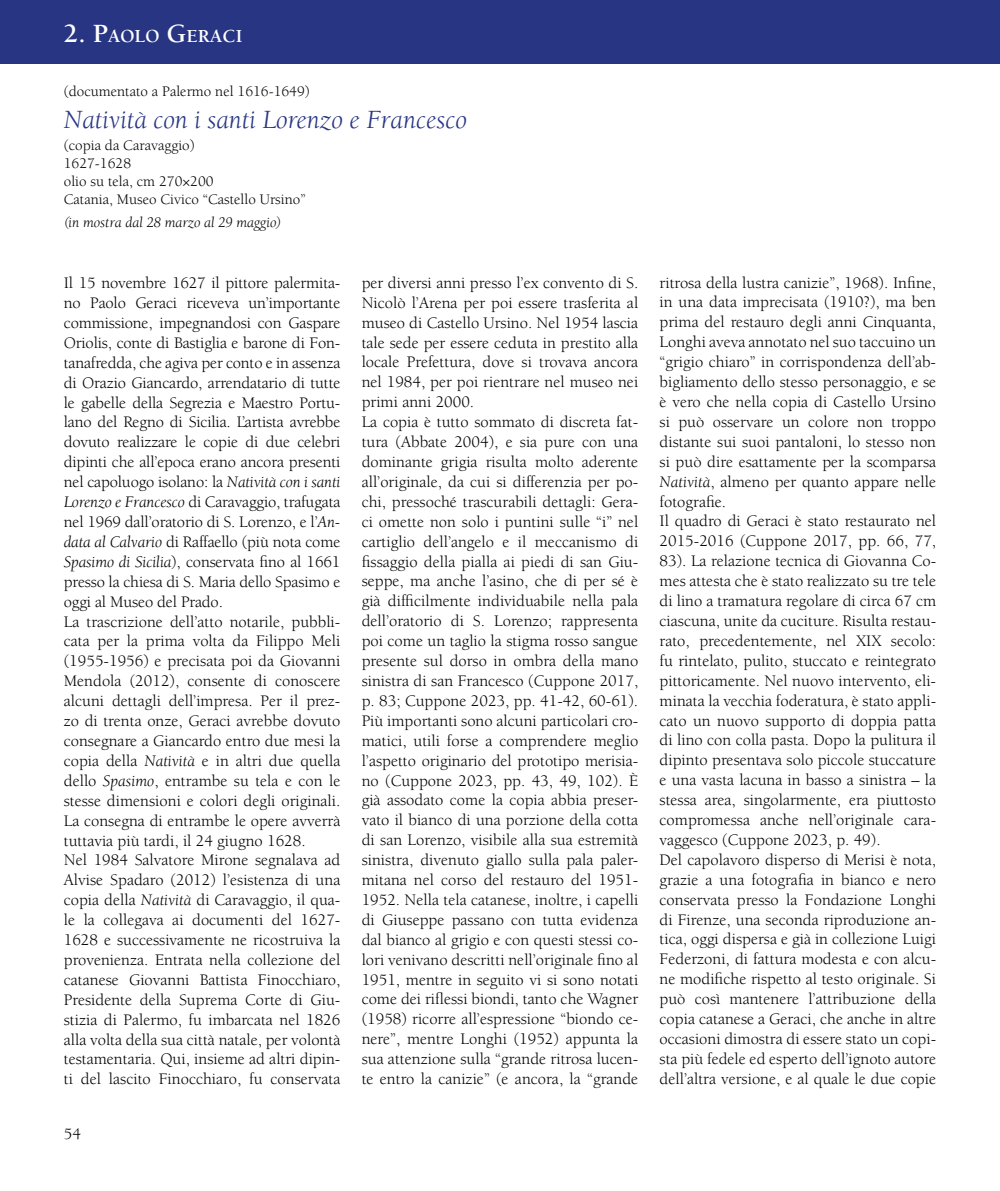
<style>
.page{position:relative;width:1000px;height:1191px;background:#fff}
.page>*{position:absolute;margin:0;border:0;box-sizing:border-box;transform-origin:0 0}
.t1{font:italic 27px "Berkeley Std";color:#283583}
.t2{font:700 18.9px "Berkeley Std";color:#fff}
.t3{font:16.5px/20px "Berkeley Std";color:#000}
.t4{font:15px/18px "Berkeley Std";color:#000}
.t5{font:italic 15px "Berkeley Std";color:#000}
.s1{font-size:27px}
.s2{font-style:italic}
</style>
<div class="page">
<div style="left:0;top:0;width:999px;height:64px;background:#283583"></div>
<p class="t2" style="left:64px;top:26px;width:180px"><span class="s1">2.</span> <span class="s1">P</span>AOLO <span class="s1">G</span>ERACI</p>
<p class="t4" style="left:64px;top:82px;width:247px">(documentato a Palermo nel 1616-1649)</p>
<h1 class="t1" style="left:64px;top:105px;width:404px">Natività con i santi Lorenzo e Francesco</h1>
<p class="t4" style="left:64px;top:137px;width:243px">(copia da Caravaggio)<br>1627-1628<br>olio su tela, cm 270×200<br>Catania, Museo Civico “Castello Ursino”</p>
<p class="t5" style="left:64px;top:214px;width:219px">(in mostra dal 28 marzo al 29 maggio)</p>
<p class="t3" style="left:64px;top:273px;width:278px">Il 15 novembre 1627 il pittore palermita&shy;no Paolo Geraci riceveva un’importante commissione, impegnandosi con Gaspare Oriolis, conte di Bastiglia e barone di Fon&shy;tanafredda, che agiva per conto e in assenza di Orazio Giancardo, arrendatario di tutte le gabelle della Segrezia e Maestro Portu&shy;lano del Regno di Sicilia. L’artista avrebbe dovuto realizzare le copie di due celebri dipinti che all’epoca erano ancora presenti nel capoluogo isolano: la <span class="s2">Natività con i santi Lorenzo e Francesco</span> di Caravaggio, trafugata nel 1969 dall’oratorio di S. Lorenzo, e l’<span class="s2">An&shy;data al Calvario</span> di Raffaello (più nota come <span class="s2">Spasimo di Sicilia</span>), conservata fino al 1661 presso la chiesa di S. Maria dello Spasimo e oggi al Museo del Prado.<br>La trascrizione dell’atto notarile, pubbli&shy;cata per la prima volta da Filippo Meli (1955-1956) e precisata poi da Giovanni Mendola (2012), consente di conoscere alcuni dettagli dell’impresa. Per il prez&shy;zo di trenta onze, Geraci avrebbe dovuto consegnare a Giancardo entro due mesi la copia della <span class="s2">Natività</span> e in altri due quella dello <span class="s2">Spasimo</span>, entrambe su tela e con le stesse dimensioni e colori degli originali.<br>La consegna di entrambe le opere avverrà tuttavia più tardi, il 24 giugno 1628.<br>Nel 1984 Salvatore Mirone segnalava ad Alvise Spadaro (2012) l’esistenza di una copia della <span class="s2">Natività</span> di Caravaggio, il qua&shy;le la collegava ai documenti del 1627- 1628 e successivamente ne ricostruiva la provenienza. Entrata nella collezione del catanese Giovanni Battista Finocchiaro, Presidente della Suprema Corte di Giu&shy;stizia di Palermo, fu imbarcata nel 1826 alla volta della sua città natale, per volontà testamentaria. Qui, insieme ad altri dipin&shy;ti del lascito Finocchiaro, fu conservata</p>
<p class="t3" style="left:361px;top:273px;width:278px">per diversi anni presso l’ex convento di S.<br>Nicolò l’Arena per poi essere trasferita al museo di Castello Ursino. Nel 1954 lascia tale sede per essere ceduta in prestito alla locale Prefettura, dove si trovava ancora nel 1984, per poi rientrare nel museo nei primi anni 2000.<br>La copia è tutto sommato di discreta fat&shy;tura (Abbate 2004), e sia pure con una dominante grigia risulta molto aderente all’originale, da cui si differenzia per po&shy;chi, pressoché trascurabili dettagli: Gera&shy;ci omette non solo i puntini sulle “i” nel cartiglio dell’angelo e il meccanismo di fissaggio della pialla ai piedi di san Giu&shy;seppe, ma anche l’asino, che di per sé è già difficilmente individuabile nella pala dell’oratorio di S. Lorenzo; rappresenta poi come un taglio la stigma rosso sangue presente sul dorso in ombra della mano sinistra di san Francesco (Cuppone 2017, p. 83; Cuppone 2023, pp. 41-42, 60-61).<br>Più importanti sono alcuni particolari cro&shy;matici, utili forse a comprendere meglio l’aspetto originario del prototipo merisia&shy;no (Cuppone 2023, pp. 43, 49, 102). È già assodato come la copia abbia preser&shy;vato il bianco di una porzione della cotta di san Lorenzo, visibile alla sua estremità sinistra, divenuto giallo sulla pala paler&shy;mitana nel corso del restauro del 1951- 1952. Nella tela catanese, inoltre, i capelli di Giuseppe passano con tutta evidenza dal bianco al grigio e con questi stessi co&shy;lori venivano descritti nell’originale fino al 1951, mentre in seguito vi si sono notati come dei riflessi biondi, tanto che Wagner (1958) ricorre all’espressione “biondo ce&shy;nere”, mentre Longhi (1952) appunta la sua attenzione sulla “grande ritrosa lucen&shy;te entro la canizie” (e ancora, la “grande</p>
<p class="t3" style="left:659px;top:273px;width:278px">ritrosa della lustra canizie”, 1968). Infine, in una data imprecisata (1910?), ma ben prima del restauro degli anni Cinquanta, Longhi aveva annotato nel suo taccuino un “grigio chiaro” in corrispondenza dell’ab&shy;bigliamento dello stesso personaggio, e se è vero che nella copia di Castello Ursino si può osservare un colore non troppo distante sui suoi pantaloni, lo stesso non si può dire esattamente per la scomparsa <span class="s2">Natività</span>, almeno per quanto appare nelle fotografie.<br>Il quadro di Geraci è stato restaurato nel 2015-2016 (Cuppone 2017, pp. 66, 77, 83). La relazione tecnica di Giovanna Co&shy;mes attesta che è stato realizzato su tre tele di lino a tramatura regolare di circa 67 cm ciascuna, unite da cuciture. Risulta restau&shy;rato, precedentemente, nel XIX secolo: fu rintelato, pulito, stuccato e reintegrato pittoricamente. Nel nuovo intervento, eli&shy;minata la vecchia foderatura, è stato appli&shy;cato un nuovo supporto di doppia patta di lino con colla pasta. Dopo la pulitura il dipinto presentava solo piccole stuccature e una vasta lacuna in basso a sinistra – la stessa area, singolarmente, era piuttosto compromessa anche nell’originale cara&shy;vaggesco (Cuppone 2023, p. 49).<br>Del capolavoro disperso di Merisi è nota, grazie a una fotografia in bianco e nero conservata presso la Fondazione Longhi di Firenze, una seconda riproduzione an&shy;tica, oggi dispersa e già in collezione Luigi Federzoni, di fattura modesta e con alcu&shy;ne modifiche rispetto al testo originale. Si può così mantenere l’attribuzione della copia catanese a Geraci, che anche in altre occasioni dimostra di essere stato un copi&shy;sta più fedele ed esperto dell’ignoto autore dell’altra versione, e al quale le due copie</p>
<p class="t3" style="left:64px;top:1124px;width:19px">54</p>
</div>
